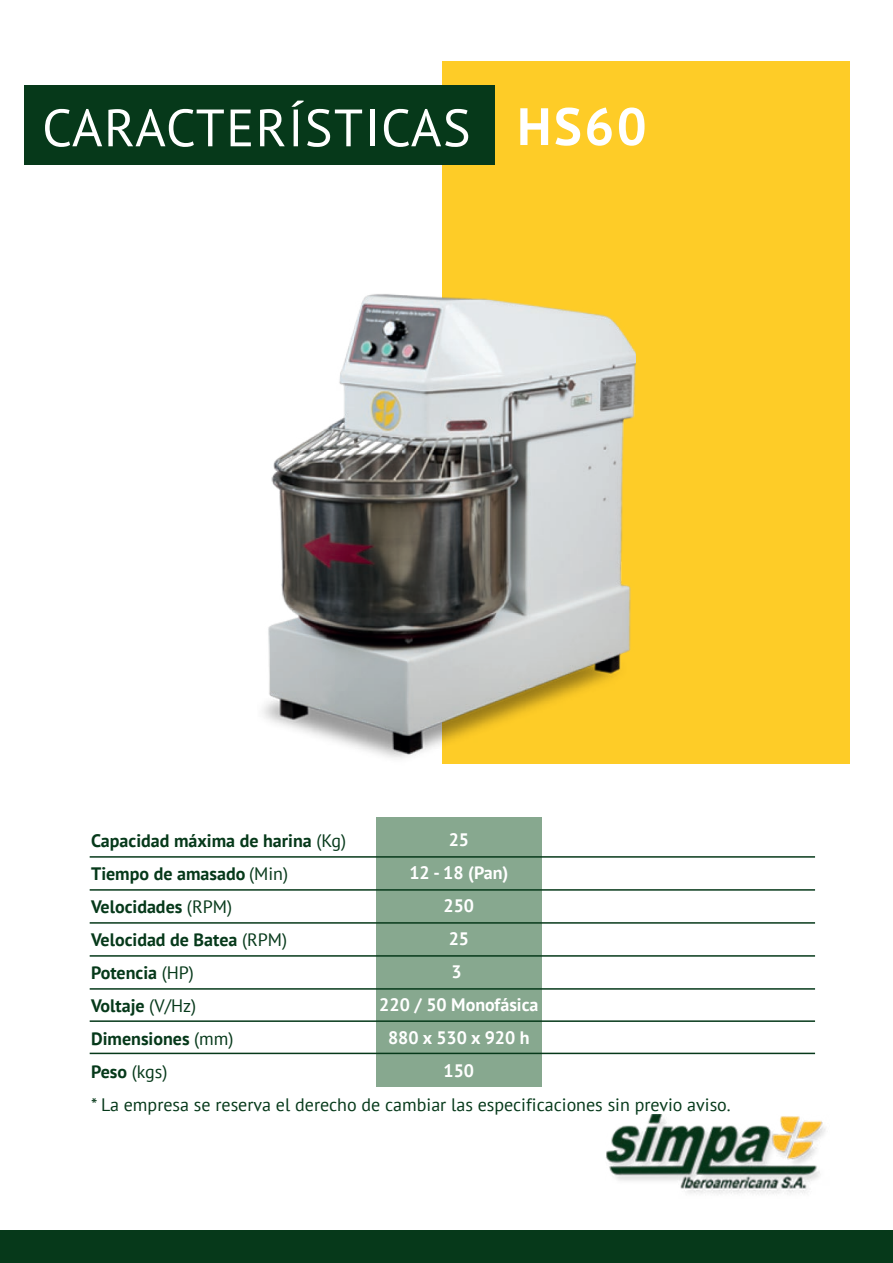
<style>
.page{position:relative;width:893px;height:1263px;background:#fff}
.page>*{position:absolute;margin:0;border:0;box-sizing:border-box;transform-origin:0 0}
.t1{font:52.5px "PT Sans";letter-spacing:.025em;color:#fff}
.t2{font:18px/33px "PT Sans";color:#06391a}
.t3{font:700 18px/33px "PT Sans";color:#fff;text-align:center}
.s1{font-weight:700}
</style>
<div class="page">
<div style="left:442px;top:61px;width:407px;height:703px;background:#fecc27"></div>
<div style="left:377px;top:818px;width:165px;height:269px;background:#87a88f"></div>
<hr style="left:90px;top:856px;width:725px;height:2px;background:#06391a">
<hr style="left:90px;top:889px;width:725px;height:2px;background:#06391a">
<hr style="left:90px;top:922px;width:725px;height:2px;background:#06391a">
<hr style="left:90px;top:955px;width:725px;height:2px;background:#06391a">
<hr style="left:90px;top:988px;width:725px;height:2px;background:#06391a">
<hr style="left:90px;top:1020px;width:725px;height:2px;background:#06391a">
<hr style="left:90px;top:1053px;width:725px;height:1px;background:#06391a">
<div style="left:0;top:1230px;width:893px;height:33px;background:#06391a"></div>
<div style="left:24px;top:86px;width:471px;height:79px;background:#06391a"></div>
<img style="left:606px;top:1114px;width:220px;height:80px">
<img style="left:262px;top:294px;width:373px;height:464px">
<h1 class="t1" style="left:42px;top:94px;width:606px">CARACTERÍSTICAS <span class="s1">HS60</span></h1>
<p class="t3" style="left:379px;top:823px;width:161px">25<br>12 - 18 (Pan)<br>250<br>25<br>3<br>220 / 50 Monofásica<br>880 x 530 x 920 h<br>150</p>
<p class="t2" style="left:91px;top:823px;width:641px"><span class="s1">Capacidad máxima de harina</span> (Kg)<br><span class="s1">Tiempo de amasado</span> (Min)<br><span class="s1">Velocidades</span> (RPM)<br><span class="s1">Velocidad de Batea</span> (RPM)<br><span class="s1">Potencia</span> (HP)<br><span class="s1">Voltaje</span> (V/Hz)<br><span class="s1">Dimensiones</span> (mm)<br><span class="s1">Peso</span> (kgs)<br>* La empresa se reserva el derecho de cambiar las especificaciones sin previo aviso.</p>
</div>
